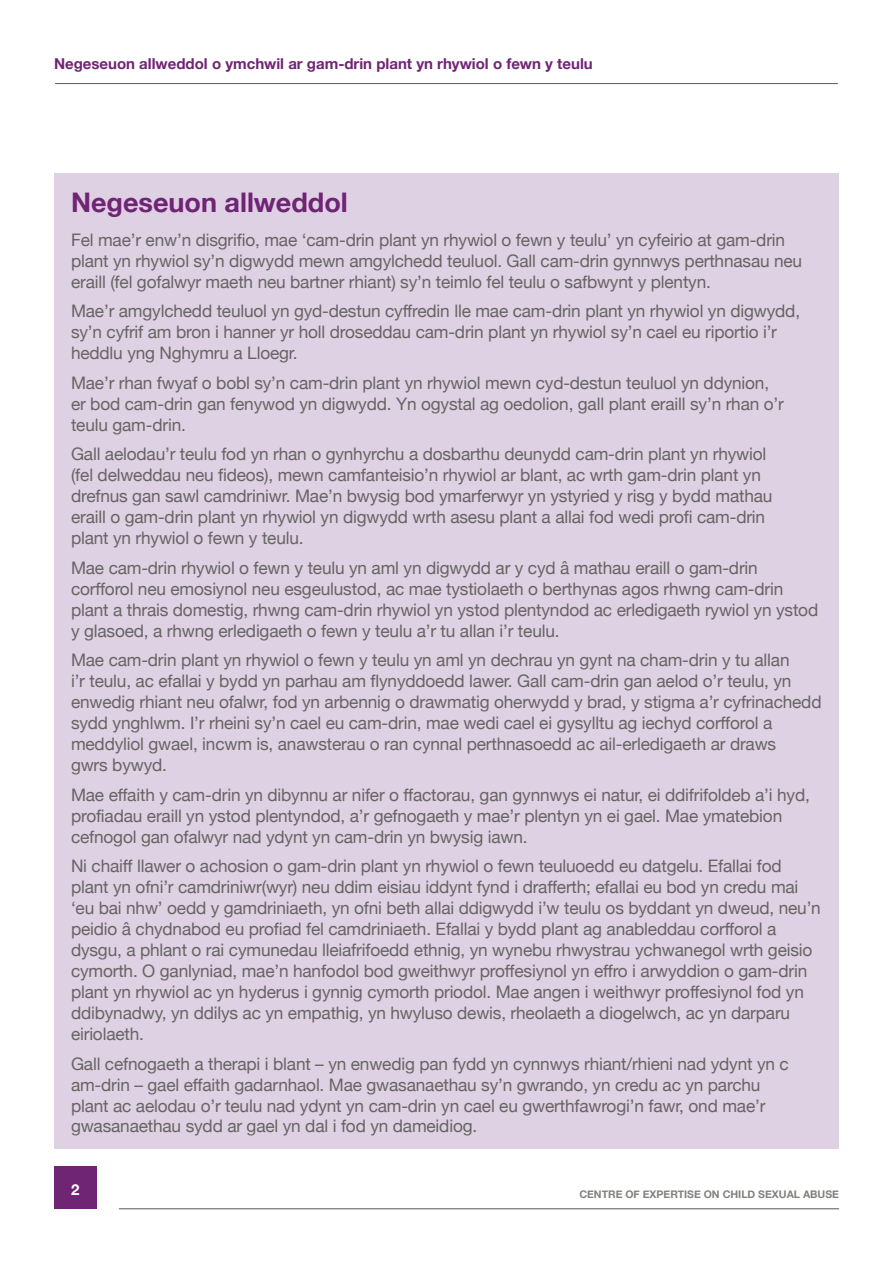
<style>
.page{position:relative;width:893px;height:1263px;background:#fff}
.page>*{position:absolute;margin:0;border:0;box-sizing:border-box;transform-origin:0 0}
.Heading_1{font:700 27px "Helvetica Neue";color:#702474}
.Body_copy{font:17.25px/21px "Helvetica Neue";letter-spacing:-.01em;color:#666463}
.t1{font:700 15px "Helvetica Neue";color:#702474}
.t2{font:700 15px "Helvetica Neue";color:#fff}
.t3{font:700 10.5px "Helvetica Neue";color:#83807f}
</style>
<div class="page">
<hr style="left:55px;top:83px;width:782px;height:1px;background:#585857">
<div style="left:54px;top:1166px;width:43px;height:43px;background:#702474"></div>
<hr style="left:119px;top:1208px;width:720px;height:1px;background:#585857">
<div style="left:54px;top:173px;width:785px;height:975px;background:#ded1e3"></div>
<p class="t1" style="left:54px;top:52px;width:540px">Negeseuon allweddol o ymchwil ar gam-drin plant yn rhywiol o fewn y teulu</p>
<p class="Heading_1" style="left:71px;top:181px;width:278px">Negeseuon allweddol</p>
<p class="Body_copy" style="left:71px;top:230px;width:733px">Fel mae’r enw’n disgrifio, mae ‘cam-drin plant yn rhywiol o fewn y teulu’ yn cyfeirio at gam-drin plant yn rhywiol sy’n digwydd mewn amgylchedd teuluol. Gall cam-drin gynnwys perthnasau neu eraill (fel gofalwyr maeth neu bartner rhiant) sy’n teimlo fel teulu o safbwynt y plentyn.</p>
<p class="Body_copy" style="left:71px;top:302px;width:731px">Mae’r amgylchedd teuluol yn gyd-destun cyffredin lle mae cam-drin plant yn rhywiol yn digwydd, sy’n cyfrif am bron i hanner yr holl droseddau cam-drin plant yn rhywiol sy’n cael eu riportio i’r heddlu yng Nghymru a Lloegr.</p>
<p class="Body_copy" style="left:71px;top:373px;width:714px">Mae’r rhan fwyaf o bobl sy’n cam-drin plant yn rhywiol mewn cyd-destun teuluol yn ddynion, er bod cam-drin gan fenywod yn digwydd. Yn ogystal ag oedolion, gall plant eraill sy’n rhan o’r teulu gam-drin.</p>
<p class="Body_copy" style="left:71px;top:445px;width:703px">Gall aelodau’r teulu fod yn rhan o gynhyrchu a dosbarthu deunydd cam-drin plant yn rhywiol (fel delweddau neu fideos), mewn camfanteisio’n rhywiol ar blant, ac wrth gam-drin plant yn drefnus gan sawl camdriniwr. Mae’n bwysig bod ymarferwyr yn ystyried y risg y bydd mathau eraill o gam-drin plant yn rhywiol yn digwydd wrth asesu plant a allai fod wedi profi cam-drin plant yn rhywiol o fewn y teulu.</p>
<p class="Body_copy" style="left:71px;top:558px;width:749px">Mae cam-drin rhywiol o fewn y teulu yn aml yn digwydd ar y cyd â mathau eraill o gam-drin corfforol neu emosiynol neu esgeulustod, ac mae tystiolaeth o berthynas agos rhwng cam-drin plant a thrais domestig, rhwng cam-drin rhywiol yn ystod plentyndod ac erledigaeth rywiol yn ystod y glasoed, a rhwng erledigaeth o fewn y teulu a’r tu allan i’r teulu.</p>
<p class="Body_copy" style="left:71px;top:651px;width:752px">Mae cam-drin plant yn rhywiol o fewn y teulu yn aml yn dechrau yn gynt na cham-drin y tu allan<br>i’r teulu, ac efallai y bydd yn parhau am flynyddoedd lawer. Gall cam-drin gan aelod o’r teulu, yn enwedig rhiant neu ofalwr, fod yn arbennig o drawmatig oherwydd y brad, y stigma a’r cyfrinachedd sydd ynghlwm. I’r rheini sy’n cael eu cam-drin, mae wedi cael ei gysylltu ag iechyd corfforol a meddyliol gwael, incwm is, anawsterau o ran cynnal perthnasoedd ac ail-erledigaeth ar draws<br>gwrs bywyd.</p>
<p class="Body_copy" style="left:71px;top:785px;width:740px">Mae effaith y cam-drin yn dibynnu ar nifer o ffactorau, gan gynnwys ei natur, ei ddifrifoldeb a’i hyd, profiadau eraill yn ystod plentyndod, a’r gefnogaeth y mae’r plentyn yn ei gael. Mae ymatebion cefnogol gan ofalwyr nad ydynt yn cam-drin yn bwysig iawn.</p>
<p class="Body_copy" style="left:71px;top:856px;width:751px">Ni chaiff llawer o achosion o gam-drin plant yn rhywiol o fewn teuluoedd eu datgelu. Efallai fod plant yn ofni’r camdriniwr(wyr) neu ddim eisiau iddynt fynd i drafferth; efallai eu bod yn credu mai ‘eu bai nhw’ oedd y gamdriniaeth, yn ofni beth allai ddigwydd i’w teulu os byddant yn dweud, neu’n peidio â chydnabod eu profiad fel camdriniaeth. Efallai y bydd plant ag anableddau corfforol a dysgu, a phlant o rai cymunedau lleiafrifoedd ethnig, yn wynebu rhwystrau ychwanegol wrth geisio cymorth. O ganlyniad, mae’n hanfodol bod gweithwyr proffesiynol yn effro i arwyddion o gam-drin plant yn rhywiol ac yn hyderus i gynnig cymorth priodol. Mae angen i weithwyr proffesiynol fod yn ddibynadwy, yn ddilys ac yn empathig, yn hwyluso dewis, rheolaeth a diogelwch, ac yn darparu eiriolaeth.</p>
<p class="Body_copy" style="left:71px;top:1054px;width:719px">Gall cefnogaeth a therapi i blant – yn enwedig pan fydd yn cynnwys rhiant/rhieni nad ydynt yn c am-drin – gael effaith gadarnhaol. Mae gwasanaethau sy’n gwrando, yn credu ac yn parchu plant ac aelodau o’r teulu nad ydynt yn cam-drin yn cael eu gwerthfawrogi’n fawr, ond mae’r gwasanaethau sydd ar gael yn dal i fod yn dameidiog.</p>
<p class="t2" style="left:71px;top:1178px;width:10px">2</p>
<p class="t3" style="left:579px;top:1185px;width:261px">CENTRE OF EXPERTISE ON CHILD SEXUAL ABUSE</p>
</div>
